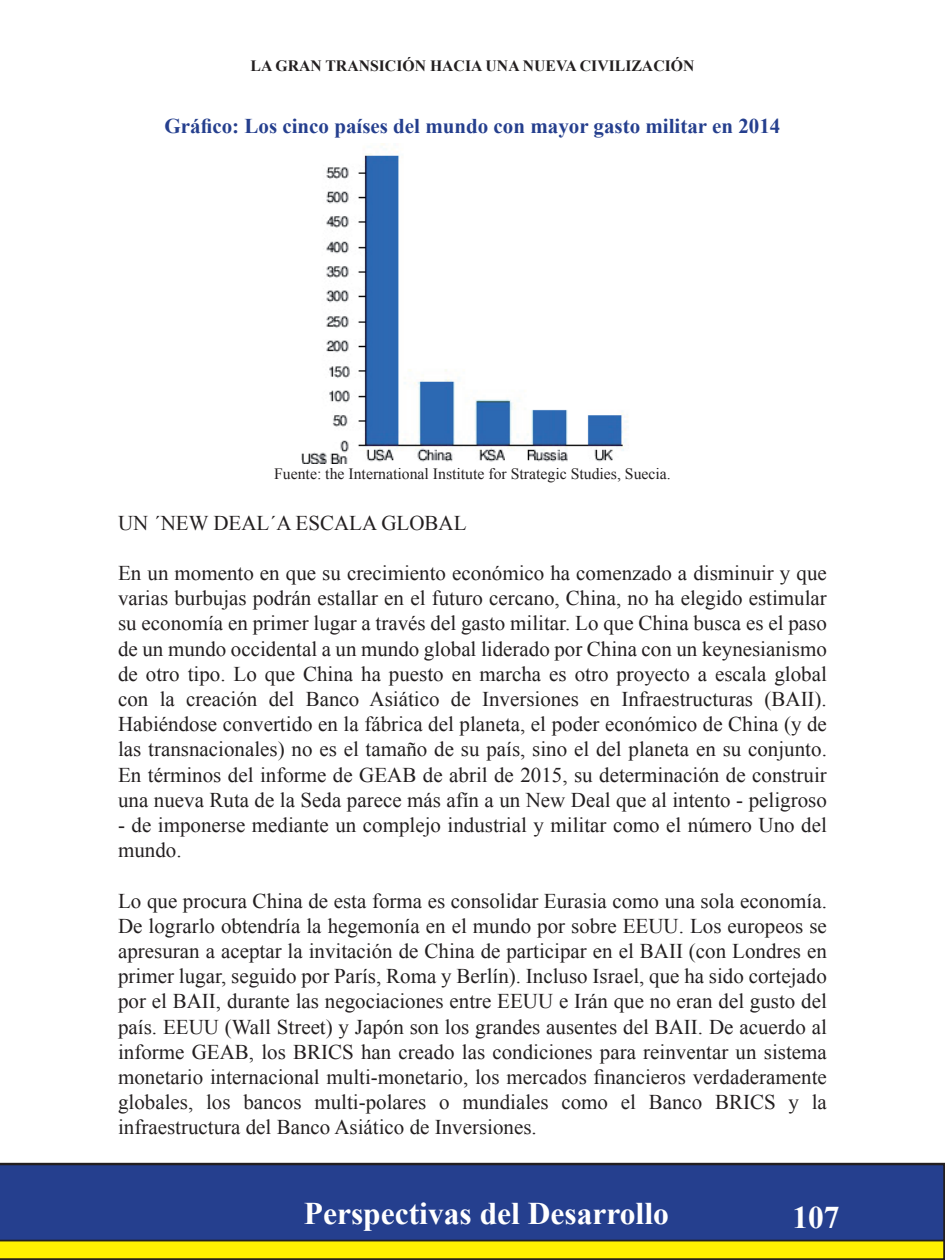
<style>
.page{position:relative;width:945px;height:1260px;background:#fff}
.page>*{position:absolute;margin:0;border:0;box-sizing:border-box;transform-origin:0 0}
.t1{font:700 31.5px "Times New Roman";color:#fff}
.t2{font:21px/25.2px "Times New Roman";color:#231f20;text-align:justify}
.t3{font:700 21px "Times New Roman";color:#253f8e}
.t4{font:15.75px "Times New Roman";color:#231f20}
.t5{font:700 15.75px "Times New Roman";color:#231f20}
</style>
<div class="page">
<svg style="left:0;top:1163px;width:945px;height:97px;background:#dbce05"></svg>
<div style="left:0;top:1164px;width:945px;height:77px;background:#253f8e"></div>
<img style="left:301px;top:143px;width:327px;height:320px">
<p class="t5" style="left:250px;top:55px;width:445px">LA GRAN TRANSICIÓN HACIA UNA NUEVA CIVILIZACIÓN</p>
<p class="t3" style="left:165px;top:111px;width:617px">Gráfico: Los cinco países del mundo con mayor gasto militar en 2014</p>
<p class="t4" style="left:274px;top:463px;width:398px">Fuente: the International Institute for Strategic Studies, Suecia.</p>
<p class="t2" style="left:118px;top:510px;width:350px">UN ´NEW DEAL´A ESCALA GLOBAL</p>
<p class="t2" style="left:118px;top:560px;width:710px">En un momento en que su crecimiento económico ha comenzado a disminuir y que varias burbujas podrán estallar en el futuro cercano, China, no ha elegido estimular su economía en primer lugar a través del gasto militar. Lo que China busca es el paso de un mundo occidental a un mundo global liderado por China con un keynesianismo de otro tipo. Lo que China ha puesto en marcha es otro proyecto a escala global con la creación del Banco Asiático de Inversiones en Infraestructuras (BAII).<br>Habiéndose convertido en la fábrica del planeta, el poder económico de China (y de las transnacionales) no es el tamaño de su país, sino el del planeta en su conjunto.<br>En términos del informe de GEAB de abril de 2015, su determinación de construir una nueva Ruta de la Seda parece más afín a un New Deal que al intento - peligroso</p>
<p class="t2" style="left:118px;top:812px;width:710px">- de imponerse mediante un complejo industrial y militar como el número Uno del mundo.</p>
<p class="t2" style="left:118px;top:888px;width:710px">Lo que procura China de esta forma es consolidar Eurasia como una sola economía.<br>De lograrlo obtendría la hegemonía en el mundo por sobre EEUU. Los europeos se apresuran a aceptar la invitación de China de participar en el BAII (con Londres en primer lugar, seguido por París, Roma y Berlín). Incluso Israel, que ha sido cortejado por el BAII, durante las negociaciones entre EEUU e Irán que no eran del gusto del país. EEUU (Wall Street) y Japón son los grandes ausentes del BAII. De acuerdo al informe GEAB, los BRICS han creado las condiciones para reinventar un sistema monetario internacional multi-monetario, los mercados financieros verdaderamente globales, los bancos multi-polares o mundiales como el Banco BRICS y la infraestructura del Banco Asiático de Inversiones.</p>
<h1 class="t1" style="left:304px;top:1192px;width:367px">Perspectivas del Desarrollo</h1>
<h1 class="t1" style="left:792px;top:1195px;width:49px">107</h1>
</div>
